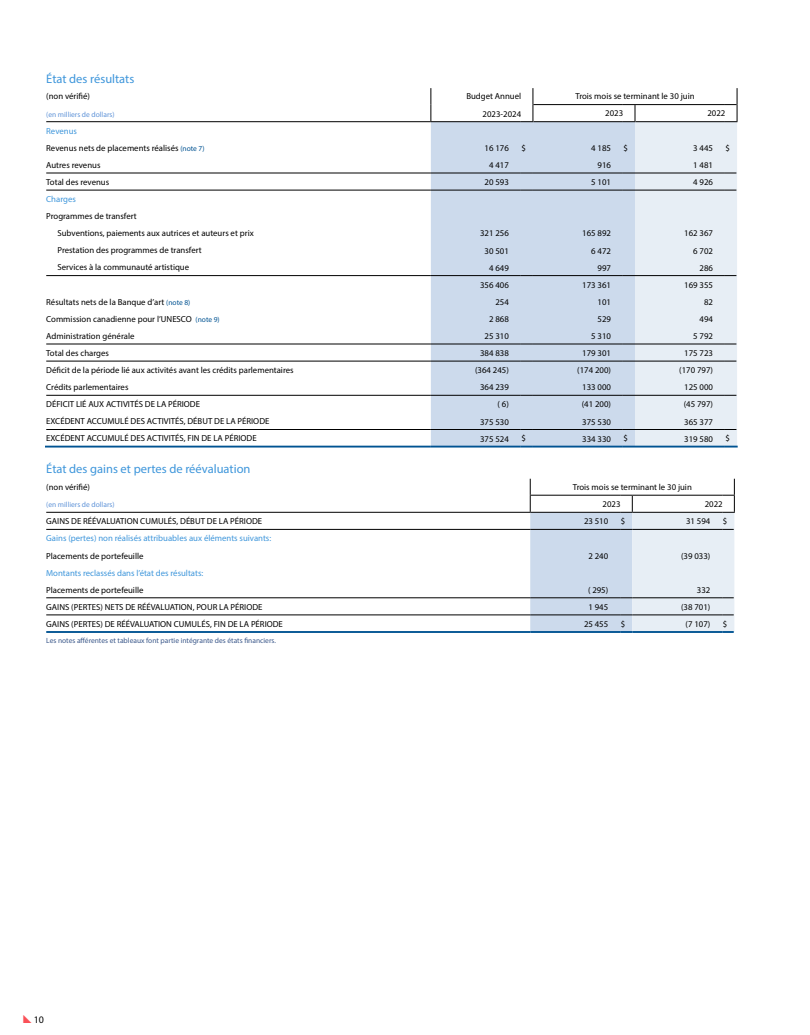
<style>
.page{position:relative;width:810px;height:1035px;background:#fff}
.page>*{position:absolute;margin:0;border:0;box-sizing:border-box;transform-origin:0 0}
.t1{font:12.5px "Myriad Pro";color:#3e96db}
.t2{font:10px "Myriad Pro";color:#000}
.t3{font:8.75px/16.9px "Myriad Pro";color:#000}
.t4{font:8.75px "Myriad Pro";color:#3e96db}
.t5{font:7.5px "Myriad Pro";color:#3b588a}
.t6{font:7.5px "Myriad Pro";color:#6094d8}
.s1{color:#3e96db}
.s2{font-size:7.5px;color:#005392}
</style>
<div class="page">
<div style="left:431px;top:122px;width:192px;height:324px;background:#ccdaec"></div>
<svg style="left:430px;top:88px;width:1px;height:33px"></svg>
<hr style="left:46px;top:121px;width:385px;height:1px;background:#000">
<hr style="left:431px;top:121px;width:90px;height:1px;background:#000">
<svg style="left:521px;top:88px;width:12px;height:34px"></svg>
<hr style="left:533px;top:104px;width:90px;height:1px;background:#000">
<hr style="left:534px;top:121px;width:89px;height:1px;background:#000">
<hr style="left:46px;top:173px;width:385px;height:1px;background:#000">
<hr style="left:431px;top:173px;width:90px;height:1px;background:#000">
<svg style="left:521px;top:173px;width:12px;height:1px"></svg>
<hr style="left:533px;top:173px;width:90px;height:1px;background:#000">
<hr style="left:46px;top:190px;width:385px;height:1px;background:#000">
<hr style="left:431px;top:190px;width:90px;height:1px;background:#000">
<svg style="left:521px;top:190px;width:12px;height:1px"></svg>
<hr style="left:533px;top:190px;width:90px;height:1px;background:#000">
<hr style="left:46px;top:275px;width:385px;height:1px;background:#000">
<hr style="left:431px;top:275px;width:90px;height:1px;background:#000">
<svg style="left:521px;top:275px;width:12px;height:1px"></svg>
<hr style="left:533px;top:275px;width:90px;height:1px;background:#000">
<hr style="left:46px;top:344px;width:385px;height:1px;background:#000">
<hr style="left:431px;top:344px;width:90px;height:1px;background:#000">
<svg style="left:521px;top:344px;width:12px;height:1px"></svg>
<hr style="left:533px;top:344px;width:90px;height:1px;background:#000">
<hr style="left:46px;top:361px;width:385px;height:1px;background:#000">
<hr style="left:431px;top:361px;width:90px;height:1px;background:#000">
<svg style="left:521px;top:361px;width:12px;height:1px"></svg>
<hr style="left:533px;top:361px;width:90px;height:1px;background:#000">
<hr style="left:46px;top:395px;width:385px;height:1px;background:#000">
<hr style="left:431px;top:395px;width:90px;height:1px;background:#000">
<svg style="left:521px;top:395px;width:12px;height:1px"></svg>
<hr style="left:533px;top:395px;width:90px;height:1px;background:#000">
<hr style="left:46px;top:429px;width:385px;height:1px;background:#000">
<hr style="left:431px;top:429px;width:90px;height:1px;background:#000">
<svg style="left:521px;top:429px;width:12px;height:1px"></svg>
<hr style="left:533px;top:429px;width:90px;height:1px;background:#000">
<hr style="left:45px;top:446px;width:386px;height:2px;background:#005392">
<hr style="left:431px;top:446px;width:90px;height:2px;background:#005392">
<svg style="left:521px;top:446px;width:12px;height:2px"></svg>
<hr style="left:533px;top:446px;width:90px;height:2px;background:#005392">
<svg style="left:623px;top:88px;width:115px;height:360px;background:#dfe6ee"></svg>
<hr style="left:46px;top:512px;width:484px;height:1px;background:#000">
<hr style="left:46px;top:529px;width:484px;height:1px;background:#000">
<hr style="left:46px;top:597px;width:484px;height:1px;background:#000">
<hr style="left:46px;top:614px;width:484px;height:1px;background:#000">
<hr style="left:46px;top:631px;width:484px;height:2px;background:#005392">
<svg style="left:530px;top:479px;width:205px;height:154px"></svg>
<h1 class="t1" style="left:46px;top:71px;width:90px">État des résultats</h1>
<p class="t3" style="left:46px;top:88px;width:45px">(non vérifié)</p>
<p class="t3" style="left:466px;top:88px;width:56px">Budget Annuel</p>
<p class="t3" style="left:575px;top:88px;width:121px">Trois mois se terminant le 30 juin</p>
<p class="t6" style="left:46px;top:110px;width:70px">(en milliers de dollars)</p>
<p class="t3" style="left:483px;top:105px;width:40px">2023-2024</p>
<p class="t3" style="left:605px;top:105px;width:19px">2023</p>
<p class="t3" style="left:707px;top:105px;width:19px">2022</p>
<p class="t3" style="left:46px;top:122px;width:160px"><span class="s1">Revenus<br></span>Revenus nets de placements réalisés <span class="s2">(note 7)</span></p>
<p class="t3" style="left:485px;top:139px;width:26px">16 176</p>
<p class="t3" style="left:521px;top:139px;width:6px">$</p>
<p class="t3" style="left:591px;top:139px;width:21px">4 185</p>
<p class="t3" style="left:623px;top:139px;width:6px">$</p>
<p class="t3" style="left:693px;top:139px;width:21px">3 445</p>
<p class="t3" style="left:726px;top:139px;width:6px">$</p>
<p class="t3" style="left:46px;top:156px;width:56px">Autres revenus</p>
<p class="t3" style="left:489px;top:156px;width:21px">4 417</p>
<p class="t3" style="left:598px;top:156px;width:15px">916</p>
<p class="t3" style="left:693px;top:156px;width:21px">1 481</p>
<p class="t3" style="left:46px;top:173px;width:65px">Total des revenus</p>
<p class="t3" style="left:485px;top:174px;width:26px">20 593</p>
<p class="t3" style="left:591px;top:174px;width:21px">5 101</p>
<p class="t3" style="left:693px;top:174px;width:21px">4 926</p>
<p class="t4" style="left:46px;top:194px;width:31px">Charges</p>
<p class="t3" style="left:57px;top:207px;width:198px;text-indent:-11px">Programmes de transfert<br>Subventions, paiements aux autrices et auteurs et prix</p>
<p class="t3" style="left:480px;top:225px;width:30px">321 256</p>
<p class="t3" style="left:582px;top:225px;width:30px">165 892</p>
<p class="t3" style="left:684px;top:225px;width:30px">162 367</p>
<p class="t3" style="left:57px;top:242px;width:146px">Prestation des programmes de transfert</p>
<p class="t3" style="left:485px;top:242px;width:26px">30 501</p>
<p class="t3" style="left:591px;top:242px;width:21px">6 472</p>
<p class="t3" style="left:693px;top:242px;width:21px">6 702</p>
<p class="t3" style="left:57px;top:259px;width:133px">Services à la communauté artistique</p>
<p class="t3" style="left:489px;top:259px;width:21px">4 649</p>
<p class="t3" style="left:598px;top:259px;width:15px">997</p>
<p class="t3" style="left:700px;top:259px;width:15px">286</p>
<p class="t3" style="left:480px;top:276px;width:30px">356 406</p>
<p class="t3" style="left:582px;top:276px;width:30px">173 361</p>
<p class="t3" style="left:684px;top:276px;width:30px">169 355</p>
<p class="t3" style="left:46px;top:293px;width:146px">Résultats nets de la Banque d’art <span class="s2">(note 8)</span></p>
<p class="t3" style="left:495px;top:293px;width:15px">254</p>
<p class="t3" style="left:598px;top:293px;width:15px">101</p>
<p class="t3" style="left:704px;top:293px;width:10px">82</p>
<p class="t3" style="left:46px;top:310px;width:175px">Commission canadienne pour l’UNESCO <span class="s2">(note 9)</span></p>
<p class="t3" style="left:489px;top:310px;width:21px">2 868</p>
<p class="t3" style="left:598px;top:310px;width:15px">529</p>
<p class="t3" style="left:700px;top:310px;width:15px">494</p>
<p class="t3" style="left:46px;top:327px;width:90px">Administration générale</p>
<p class="t3" style="left:485px;top:327px;width:26px">25 310</p>
<p class="t3" style="left:591px;top:327px;width:21px">5 310</p>
<p class="t3" style="left:693px;top:327px;width:21px">5 792</p>
<p class="t3" style="left:46px;top:344px;width:64px">Total des charges</p>
<p class="t3" style="left:480px;top:345px;width:30px">384 838</p>
<p class="t3" style="left:582px;top:345px;width:30px">179 301</p>
<p class="t3" style="left:684px;top:345px;width:30px">175 723</p>
<p class="t3" style="left:46px;top:361px;width:249px">Déficit de la période lié aux activités avant les crédits parlementaires</p>
<p class="t3" style="left:475px;top:362px;width:35px">(364 245)</p>
<p class="t3" style="left:577px;top:362px;width:35px">(174 200)</p>
<p class="t3" style="left:679px;top:362px;width:35px">(170 797)</p>
<p class="t3" style="left:46px;top:379px;width:84px">Crédits parlementaires</p>
<p class="t3" style="left:480px;top:379px;width:30px">364 239</p>
<p class="t3" style="left:582px;top:379px;width:30px">133 000</p>
<p class="t3" style="left:684px;top:379px;width:30px">125 000</p>
<p class="t3" style="left:46px;top:396px;width:155px">DÉFICIT LIÉ AUX ACTIVITÉS DE LA PÉRIODE</p>
<p class="t3" style="left:498px;top:396px;width:13px">( 6)</p>
<p class="t3" style="left:582px;top:396px;width:31px">(41 200)</p>
<p class="t3" style="left:684px;top:396px;width:31px">(45 797)</p>
<p class="t3" style="left:46px;top:413px;width:225px">EXCÉDENT ACCUMULÉ DES ACTIVITÉS, DÉBUT DE LA PÉRIODE</p>
<p class="t3" style="left:480px;top:413px;width:30px">375 530</p>
<p class="t3" style="left:582px;top:413px;width:30px">375 530</p>
<p class="t3" style="left:684px;top:413px;width:30px">365 377</p>
<p class="t3" style="left:46px;top:430px;width:212px">EXCÉDENT ACCUMULÉ DES ACTIVITÉS, FIN DE LA PÉRIODE</p>
<p class="t3" style="left:480px;top:430px;width:30px">375 524</p>
<p class="t3" style="left:521px;top:430px;width:6px">$</p>
<p class="t3" style="left:582px;top:430px;width:30px">334 330</p>
<p class="t3" style="left:623px;top:430px;width:6px">$</p>
<p class="t3" style="left:684px;top:430px;width:30px">319 580</p>
<p class="t3" style="left:726px;top:430px;width:6px">$</p>
<h1 class="t1" style="left:46px;top:461px;width:206px">État des gains et pertes de réévaluation</h1>
<p class="t3" style="left:46px;top:478px;width:45px">(non vérifié)</p>
<p class="t3" style="left:573px;top:478px;width:121px">Trois mois se terminant le 30 juin</p>
<p class="t6" style="left:46px;top:500px;width:70px">(en milliers de dollars)</p>
<p class="t3" style="left:603px;top:496px;width:19px">2023</p>
<p class="t3" style="left:705px;top:496px;width:19px">2022</p>
<p class="t3" style="left:46px;top:513px;width:217px">GAINS DE RÉÉVALUATION CUMULÉS, DÉBUT DE LA PÉRIODE</p>
<p class="t3" style="left:584px;top:513px;width:26px">23 510</p>
<p class="t3" style="left:621px;top:513px;width:6px">$</p>
<p class="t3" style="left:686px;top:513px;width:26px">31 594</p>
<p class="t3" style="left:723px;top:513px;width:6px">$</p>
<p class="t4" style="left:46px;top:533px;width:227px">Gains (pertes) non réalisés attribuables aux éléments suivants:</p>
<p class="t3" style="left:46px;top:547px;width:99px">Placements de portefeuille</p>
<p class="t3" style="left:588px;top:547px;width:21px">2 240</p>
<p class="t3" style="left:681px;top:547px;width:31px">(39 033)</p>
<p class="t4" style="left:46px;top:567px;width:159px">Montants reclassés dans l’état des résultats:</p>
<p class="t3" style="left:46px;top:581px;width:99px">Placements de portefeuille</p>
<p class="t3" style="left:588px;top:581px;width:22px">( 295)</p>
<p class="t3" style="left:697px;top:581px;width:15px">332</p>
<p class="t3" style="left:46px;top:598px;width:218px">GAINS (PERTES) NETS DE RÉÉVALUATION, POUR LA PÉRIODE</p>
<p class="t3" style="left:588px;top:598px;width:21px">1 945</p>
<p class="t3" style="left:681px;top:598px;width:31px">(38 701)</p>
<p class="t3" style="left:46px;top:615px;width:238px">GAINS (PERTES) DE RÉÉVALUATION CUMULÉS, FIN DE LA PÉRIODE</p>
<p class="t3" style="left:584px;top:615px;width:26px">25 455</p>
<p class="t3" style="left:621px;top:615px;width:6px">$</p>
<p class="t3" style="left:686px;top:615px;width:26px">(7 107)</p>
<p class="t3" style="left:723px;top:615px;width:6px">$</p>
<p class="t5" style="left:46px;top:636px;width:231px">Les notes afférentes et tableaux font partie intégrante des états financiers.</p>
<p class="t2" style="left:34px;top:1013px;width:12px">10</p>
</div>
